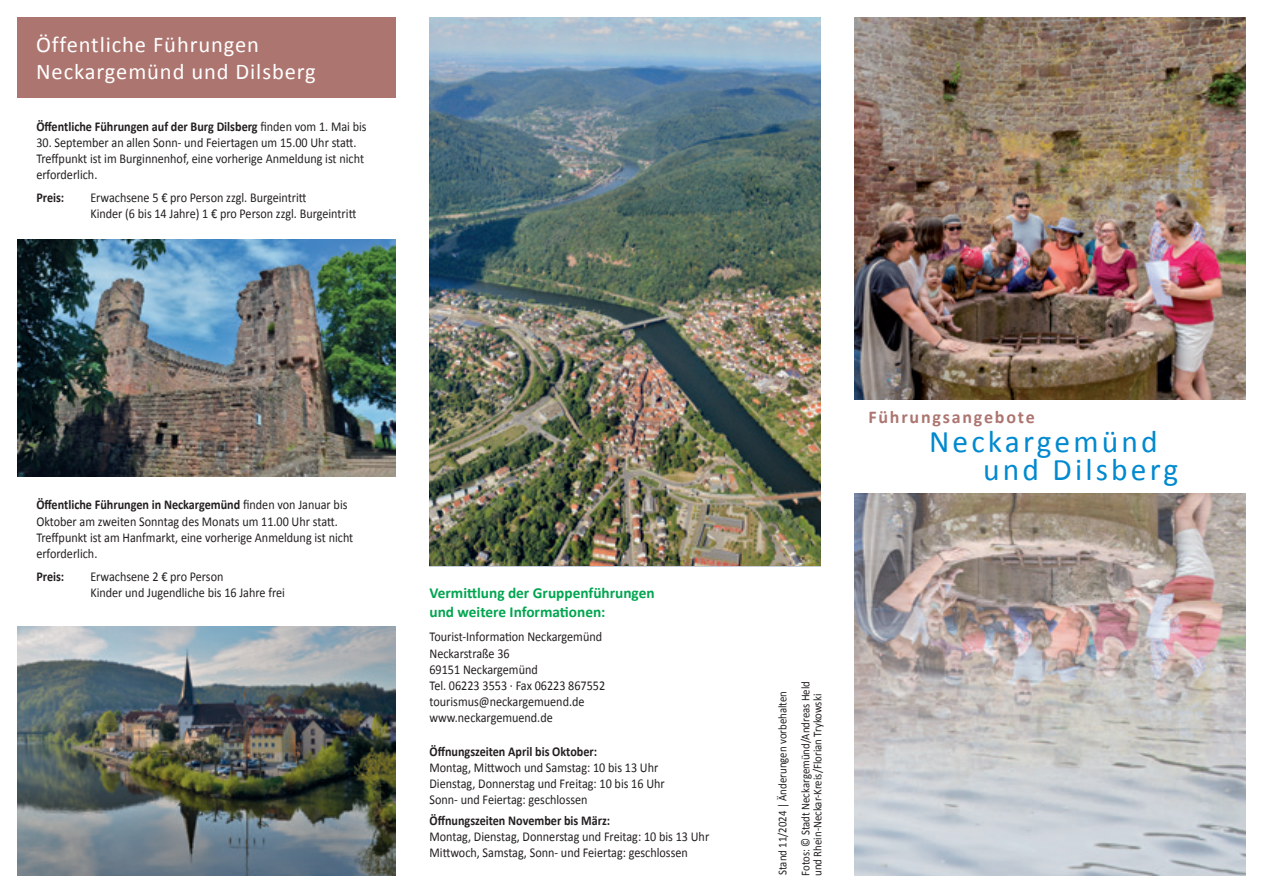
<style>
.page{position:relative;width:1263px;height:893px;background:#fff}
.page>*{position:absolute;margin:0;border:0;box-sizing:border-box;transform-origin:0 0}
.t1{font:31.5px/28.5px "Calibri";letter-spacing:.1em;color:#0089cf}
.t2{font:22.5px/27px "Calibri";letter-spacing:.04em;color:#fff}
.t3{font:700 18px "Calibri";letter-spacing:.1em;color:#ad756f}
.t4{font:700 15.3px/18.3px "Calibri";color:#00a54f}
.tab{font:13.5px/16.2px "Calibri";color:#231f20;scale:.9 1}
.tab-2{font:700 13.5px "Calibri";color:#231f20;scale:.9 1}
.t5{font:12px/12px "Calibri";color:#231f20;scale:.9 1}
.s1{font-weight:400}
.s2{font-weight:700}
</style>
<div class="page">
<img style="left:855px;top:17px;width:391px;height:383px">
<img style="left:855px;top:493px;width:391px;height:383px">
<img style="left:429px;top:17px;width:392px;height:549px">
<img style="left:17px;top:626px;width:378px;height:250px">
<img style="left:17px;top:240px;width:378px;height:236px">
<div style="left:17px;top:17px;width:378px;height:81px;background:#ad756f"></div>
<p class="t2" style="left:36px;top:30px;width:281px">Öffentliche Führungen<br>Neckargemünd und Dilsberg</p>
<p class="tab-2" style="left:36px;top:117px;width:368px">Öffentliche Führungen auf der Burg Dilsberg <span class="s1">finden vom 1. Mai bis</span></p>
<p class="tab" style="left:36px;top:134px;width:366px">30. September an allen Sonn- und Feiertagen um 15.00 Uhr statt.<br>Treffpunkt ist im Burginnenhof, eine vorherige Anmeldung ist nicht erforderlich.</p>
<p class="tab-2" style="left:36px;top:188px;width:33px">Preis:</p>
<p class="tab" style="left:90px;top:189px;width:297px">Erwachsene 5 € pro Person zzgl. Burgeintritt<br>Kinder (6 bis 14 Jahre) 1 € pro Person zzgl. Burgeintritt</p>
<p class="tab" style="left:36px;top:496px;width:354px"><span class="s2">Öffentliche Führungen in Neckargemünd</span> finden von Januar bis Oktober am zweiten Sonntag des Monats um 11.00 Uhr statt.<br>Treffpunkt ist am Hanfmarkt, eine vorherige Anmeldung ist nicht erforderlich.</p>
<p class="tab-2" style="left:36px;top:566px;width:33px">Preis:</p>
<p class="tab" style="left:90px;top:568px;width:218px">Erwachsene 2 € pro Person<br>Kinder und Jugendliche bis 16 Jahre frei</p>
<p class="t4" style="left:429px;top:583px;width:227px">Vermittlung der Gruppenführungen und weitere Informationen:</p>
<p class="tab" style="left:429px;top:628px;width:197px">Tourist-Information Neckargemünd<br>Neckarstraße 36<br>69151 Neckargemünd<br>Tel. 06223 3553 · Fax 06223 867552 tourismus@neckargemuend.de www.neckargemuend.de</p>
<p class="tab" style="left:429px;top:743px;width:263px"><span class="s2">Öffnungszeiten April bis Oktober:<br></span>Montag, Mittwoch und Samstag: 10 bis 13 Uhr Dienstag, Donnerstag und Freitag: 10 bis 16 Uhr Sonn- und Feiertag: geschlossen</p>
<p class="tab" style="left:429px;top:812px;width:312px"><span class="s2">Öffnungszeiten November bis März:<br></span>Montag, Dienstag, Donnerstag und Freitag: 10 bis 13 Uhr<br>Mittwoch, Samstag, Sonn- und Feiertag: geschlossen</p>
<p class="t3" style="left:868px;top:404px;width:168px">Führungsangebote</p>
<p class="t1" style="left:983px;top:426px;width:197px;text-indent:-54px">Neckargemünd und Dilsberg</p>
<p class="t5" style="left:776px;top:875px;width:206px;rotate:-90deg">Stand 11/2024 | Änderungen vorbehalten</p>
<p class="t5" style="left:799px;top:876px;width:218px;rotate:-90deg">Fotos: © Stadt Neckargemünd/Andreas Held und Rhein-Neckar-Kreis/Florian Trykowski</p>
</div>
